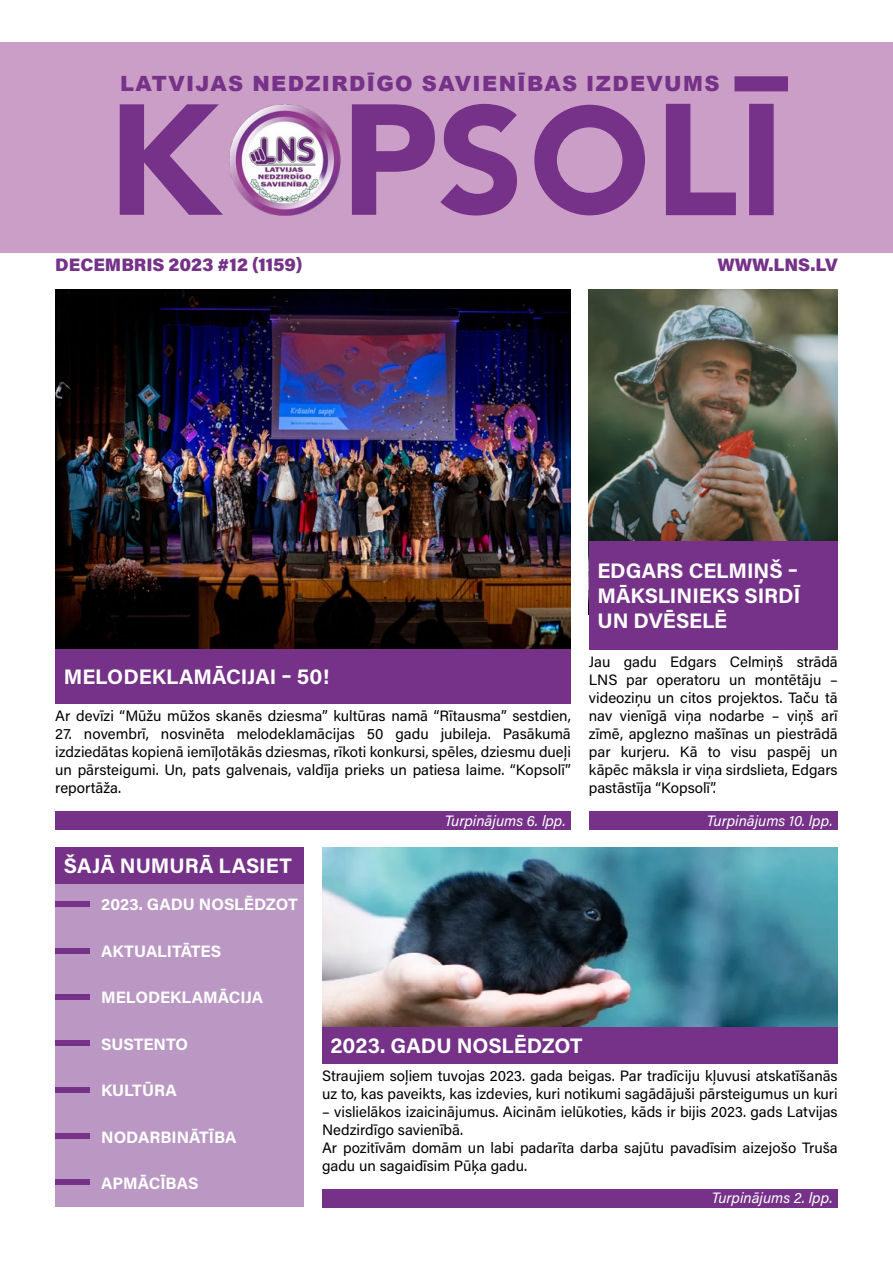
<style>
.page{position:relative;width:893px;height:1263px;background:#fff}
.page>*{position:absolute;margin:0;border:0;box-sizing:border-box;transform-origin:0 0}
.t1{font:900 156px "Avenir";color:#753288}
.t2{font:700 21px/25.2px "Acumin Pro";color:#fff;text-align:justify}
.t3{font:900 21px "Arial";letter-spacing:.065em;color:#753288}
.t4{font:900 18px "Acumin Pro";color:#753288}
.t5{font:700 16.5px "Acumin Pro";letter-spacing:-.005em;color:#fff}
.t6{font:15px/18px "Acumin Pro";color:#000}
.t7{font:italic 15px "Acumin Pro";color:#fff}
.s1{font-size:150px}
</style>
<div class="page">
<div style="left:55px;top:882px;width:249px;height:325px;background:#ba98c3"></div>
<div style="left:0;top:43px;width:893px;height:210px;background:#cb9ec7"></div>
<svg style="left:534px;top:105px;width:111px;height:110px"></svg>
<svg style="left:666px;top:76px;width:122px;height:139px"></svg>
<img style="left:229px;top:104px;width:112px;height:112px">
<div style="left:322px;top:1190px;width:516px;height:18px;background:#753288"></div>
<div style="left:589px;top:811px;width:249px;height:18px;background:#753288"></div>
<div style="left:55px;top:811px;width:516px;height:18px;background:#753288"></div>
<div style="left:55px;top:847px;width:249px;height:36px;background:#753288"></div>
<div style="left:55px;top:901px;width:34px;height:6px;background:#753288"></div>
<div style="left:55px;top:948px;width:34px;height:5px;background:#753288"></div>
<div style="left:55px;top:994px;width:34px;height:6px;background:#753288"></div>
<div style="left:55px;top:1087px;width:34px;height:5px;background:#753288"></div>
<div style="left:55px;top:1133px;width:34px;height:6px;background:#753288"></div>
<div style="left:55px;top:1179px;width:34px;height:6px;background:#753288"></div>
<img style="left:589px;top:289px;width:249px;height:252px">
<img style="left:55px;top:289px;width:516px;height:360px">
<img style="left:322px;top:847px;width:516px;height:180px">
<div style="left:55px;top:649px;width:516px;height:54px;background:#753288"></div>
<div style="left:589px;top:541px;width:249px;height:108px;background:#753288"></div>
<div style="left:322px;top:1027px;width:516px;height:36px;background:#753288"></div>
<div style="left:55px;top:1040px;width:34px;height:6px;background:#753288"></div>
<h2 class="t3" style="left:120px;top:69px;width:601px">LATVIJAS NEDZIRDĪGO SAVIENĪBAS IZDEVUMS</h2>
<h1 class="t1" style="left:108px;top:27px;width:417px">K P<span class="s1">S</span></h1>
<p class="t4" style="left:55px;top:252px;width:249px">DECEMBRIS 2023 #12 (1159)</p>
<p class="t4" style="left:717px;top:252px;width:122px">WWW.LNS.LV</p>
<h2 class="t2" style="left:64px;top:663px;width:267px">MELODEKLAMĀCIJAI – 50!</h2>
<p class="t6" style="left:55px;top:706px;width:517px">Ar devīzi “Mūžu mūžos skanēs dziesma” kultūras namā “Rītausma” sestdien,</p>
<p class="t6" style="left:55px;top:724px;width:517px;text-align:justify">27. novembrī, nosvinēta melodeklamācijas 50 gadu jubileja. Pasākumā izdziedātas kopienā iemīļotākās dziesmas, rīkoti konkursi, spēles, dziesmu dueļi un pārsteigumi. Un, pats galvenais, valdīja prieks un patiesa laime. “Kopsolī” reportāža.</p>
<h2 class="t2" style="left:597px;top:557px;width:204px">EDGARS CELMIŅŠ – MĀKSLINIEKS SIRDĪ UN DVĒSELĒ</h2>
<p class="t6" style="left:589px;top:652px;width:250px;text-align:justify">Jau gadu Edgars Celmiņš strādā LNS par operatoru un montētāju – videoziņu un citos projektos. Taču tā nav vienīgā viņa nodarbe – viņš arī zīmē, apglezno mašīnas un piestrādā par kurjeru. Kā to visu paspēj un kāpēc māksla ir viņa sirdslieta, Edgars pastāstīja “Kopsolī”.</p>
<h2 class="t2" style="left:64px;top:852px;width:229px">ŠAJĀ NUMURĀ LASIET</h2>
<p class="t5" style="left:101px;top:893px;width:198px">2023. GADU NOSLĒDZOT</p>
<p class="t5" style="left:101px;top:939px;width:122px">AKTUALITĀTES</p>
<p class="t5" style="left:101px;top:986px;width:163px">MELODEKLAMĀCIJA</p>
<p class="t5" style="left:101px;top:1032px;width:88px">SUSTENTO</p>
<p class="t5" style="left:101px;top:1079px;width:77px">KULTŪRA</p>
<p class="t5" style="left:101px;top:1125px;width:137px">NODARBINĀTĪBA</p>
<p class="t5" style="left:101px;top:1172px;width:99px">APMĀCĪBAS</p>
<p class="t7" style="left:445px;top:810px;width:123px">Turpinājums 6. lpp.</p>
<p class="t7" style="left:707px;top:810px;width:127px">Turpinājums 10. lpp.</p>
<h2 class="t2" style="left:331px;top:1032px;width:253px">2023. GADU NOSLĒDZOT</h2>
<p class="t6" style="left:322px;top:1066px;width:517px">Straujiem soļiem tuvojas 2023. gada beigas. Par tradīciju kļuvusi atskatīšanās uz to, kas paveikts, kas izdevies, kuri notikumi sagādājuši pārsteigumus un kuri</p>
<p class="t6" style="left:322px;top:1102px;width:517px">– vislielākos izaicinājumus. Aicinām ielūkoties, kāds ir bijis 2023. gads Latvijas Nedzirdīgo savienībā.<br>Ar pozitīvām domām un labi padarīta darba sajūtu pavadīsim aizejošo Truša gadu un sagaidīsim Pūķa gadu.</p>
<p class="t7" style="left:712px;top:1188px;width:122px">Turpinājums 2. lpp.</p>
</div>
